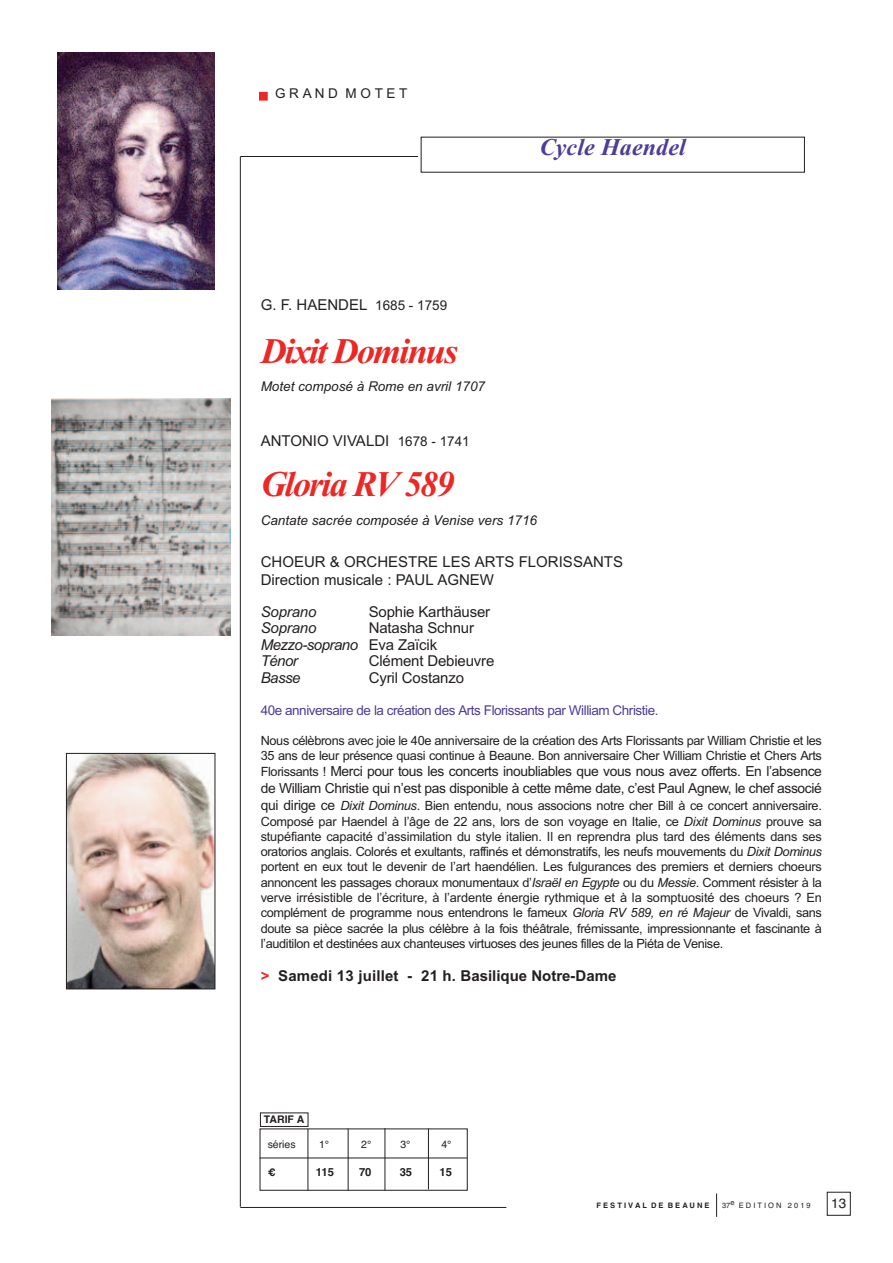
<style>
.page{position:relative;width:893px;height:1263px;background:#fff}
.page>*{position:absolute;margin:0;border:0;box-sizing:border-box;transform-origin:0 0}
.t1{font:italic 700 36px "Times New Roman";letter-spacing:-.05em;color:#ed2724}
.t2{font:italic 700 24px "Times New Roman";letter-spacing:.005em;color:#4e3c98}
.t3{font:15px/16.5px "Arial";color:#231f20}
.t4{font:700 15px "Arial";color:#231f20}
.t5{font:italic 15px "Arial";letter-spacing:-.01em;color:#231f20}
.t6{font:13.8px/16.6px "Arial";letter-spacing:-.03em;color:#231f20}
.t7{font:italic 13.5px "Arial";color:#231f20}
.t8{font:13.5px "Arial";letter-spacing:-.035em;color:#4e3c98}
.t9{font:13.5px "Arial";letter-spacing:.28em;color:#231f20}
.t10{font:13.5px "Helvetica";color:#231f20}
.t11{font:12.75px/15.3px "Arial";letter-spacing:-.03em;color:#231f20}
.t12{font:700 11.25px "Helvetica";color:#231f20}
.t13{font:10.5px "Helvetica";color:#231f20}
.t14{font:700 10.5px "Helvetica";color:#231f20}
.t15{font:700 7.5px "Helvetica";letter-spacing:.28em;color:#231f20}
.t16{font:7.5px "Helvetica";letter-spacing:.28em;color:#231f20}
.s1{font-size:13.5px}
.s2{font-style:italic}
.s3{font-size:12.75px}
.s4{font-size:13.8px}
.s5{color:#ed2724}
</style>
<div class="page">
<hr style="left:240px;top:157px;width:1px;height:1050px;background:#231f20">
<hr style="left:240px;top:1207px;width:266px;height:1px;background:#231f20">
<svg style="left:716px;top:1193px;width:1px;height:24px"></svg>
<hr style="left:240px;top:156px;width:178px;height:1px;background:#231f20">
<div style="left:260px;top:93px;width:7px;height:7px;background:#ed2724"></div>
<div style="left:259px;top:92px;width:9px;height:8px;border:1px solid #ed2724"></div>
<img style="left:57px;top:53px;width:157px;height:236px">
<img style="left:51px;top:399px;width:180px;height:236px">
<hr style="left:260px;top:1157px;width:207px;height:1px;background:#231f20">
<hr style="left:308px;top:1129px;width:1px;height:61px;background:#231f20">
<hr style="left:385px;top:1128px;width:1px;height:62px;background:#231f20">
<hr style="left:428px;top:1129px;width:1px;height:60px;background:#231f20">
<hr style="left:348px;top:1129px;width:1px;height:61px;background:#231f20">
<div style="left:260px;top:1113px;width:48px;height:14px;border:1px solid #231f20"></div>
<img style="left:68px;top:755px;width:145px;height:232px">
<div style="left:66px;top:753px;width:149px;height:236px;border:1px solid #231f20"></div>
<p class="t9" style="left:275px;top:85px;width:134px">GRAND MOTET</p>
<p class="t3" style="left:261px;top:297px;width:188px">G. F. HAENDEL <span class="s1">1685 - 1759</span></p>
<h1 class="t1" style="left:261px;top:329px;width:199px">Dixit Dominus</h1>
<p class="t7" style="left:261px;top:379px;width:226px">Motet composé à Rome en avril 1707</p>
<h2 class="t2" style="left:540px;top:133px;width:148px">Cycle Haendel</h2>
<p class="t3" style="left:261px;top:433px;width:211px">ANTONIO VIVALDI <span class="s1">1678 - 1741</span></p>
<h1 class="t1" style="left:261px;top:462px;width:195px">Gloria RV 589</h1>
<p class="t7" style="left:261px;top:512px;width:278px">Cantate sacrée composée à Venise vers 1716</p>
<p class="t3" style="left:261px;top:552px;width:364px;line-height:18px">CHOEUR &amp; ORCHESTRE LES ARTS FLORISSANTS<br>Direction musicale : PAUL AGNEW</p>
<p class="t5" style="left:261px;top:603px;width:57px">Soprano</p>
<p class="t3" style="left:369px;top:603px;width:123px">Sophie Karthäuser</p>
<p class="t5" style="left:261px;top:619px;width:57px">Soprano</p>
<p class="t3" style="left:261px;top:620px;width:215px;text-indent:108px">Natasha Schnur<br><span class="s2">Mezzo-soprano</span> Eva Zaïcik<br><span class="s2">Ténor</span></p>
<p class="t3" style="left:369px;top:653px;width:127px">Clément Debieuvre</p>
<p class="t5" style="left:261px;top:669px;width:41px">Basse</p>
<p class="t3" style="left:369px;top:669px;width:97px">Cyril Costanzo</p>
<p class="t8" style="left:261px;top:702px;width:399px">40e anniversaire de la création des Arts Florissants par William Christie.</p>
<p class="t11" style="left:261px;top:733px;width:563px">Nous célèbrons avec joie le 40e anniversaire de la création des Arts Florissants par William Christie et les<br>35 ans de leur présence quasi continue à Beaune. Bon anniversaire Cher William Christie et Chers Arts</p>
<p class="t6" style="left:261px;top:763px;width:563px"><span class="s3">Florissants !</span> Merci pour tous les concerts inoubliables que vous nous avez offerts. En l’absence de William Christie qui n’est pas disponible à cette même date, c’est Paul Agnew, le chef associé</p>
<p class="t11" style="left:261px;top:798px;width:563px;text-align:justify"><span class="s4">qui dirige ce</span> <span class="s2">Dixit Dominus</span>. Bien entendu, nous associons notre cher Bill à ce concert anniversaire.<br>Composé par Haendel à l’âge de 22 ans, lors de son voyage en Italie, ce <span class="s2">Dixit Dominus</span> prouve sa stupéfiante capacité d’assimilation du style italien. Il en reprendra plus tard des éléments dans ses oratorios anglais. Colorés et exultants, raffinés et démonstratifs, les neufs mouvements du <span class="s2">Dixit Dominus </span>portent en eux tout le devenir de l’art haendélien. Les fulgurances des premiers et derniers choeurs annoncent les passages choraux monumentaux d’<span class="s2">Israël en Egypte</span> ou du <span class="s2">Messie</span>. Comment résister à la verve irrésistible de l’écriture, à l’ardente énergie rythmique et à la somptuosité des choeurs ? En complément de programme nous entendrons le fameux <span class="s2">Gloria RV 589, en ré Majeur</span> de Vivaldi, sans doute sa pièce sacrée la plus célèbre à la fois théâtrale, frémissante, impressionnante et fascinante à l’auditilon et destinées aux chanteuses virtuoses des jeunes filles de la Piéta de Venise.</p>
<p class="t4" style="left:261px;top:967px;width:357px"><span class="s5">&gt;</span> Samedi 13 juillet - 21 h. Basilique Notre-Dame</p>
<p class="t14" style="left:264px;top:1113px;width:42px">TARIF A</p>
<p class="t13" style="left:268px;top:1138px;width:30px">séries</p>
<p class="t13" style="left:319px;top:1138px;width:12px">1°</p>
<p class="t13" style="left:361px;top:1138px;width:12px">2°</p>
<p class="t13" style="left:400px;top:1138px;width:12px">3°</p>
<p class="t13" style="left:441px;top:1138px;width:12px">4°</p>
<p class="t14" style="left:268px;top:1166px;width:9px">€</p>
<p class="t12" style="left:316px;top:1166px;width:20px">115</p>
<p class="t12" style="left:359px;top:1166px;width:14px">70</p>
<p class="t12" style="left:400px;top:1166px;width:14px">35</p>
<p class="t12" style="left:439px;top:1166px;width:14px">15</p>
<p class="t15" style="left:596px;top:1200px;width:115px">FESTIVAL DE BEAUNE</p>
<p class="t16" style="left:722px;top:1200px;width:90px">37e EDITION 2019</p>
<p class="t10" style="left:831px;top:1195px;width:17px">13</p>
</div>
